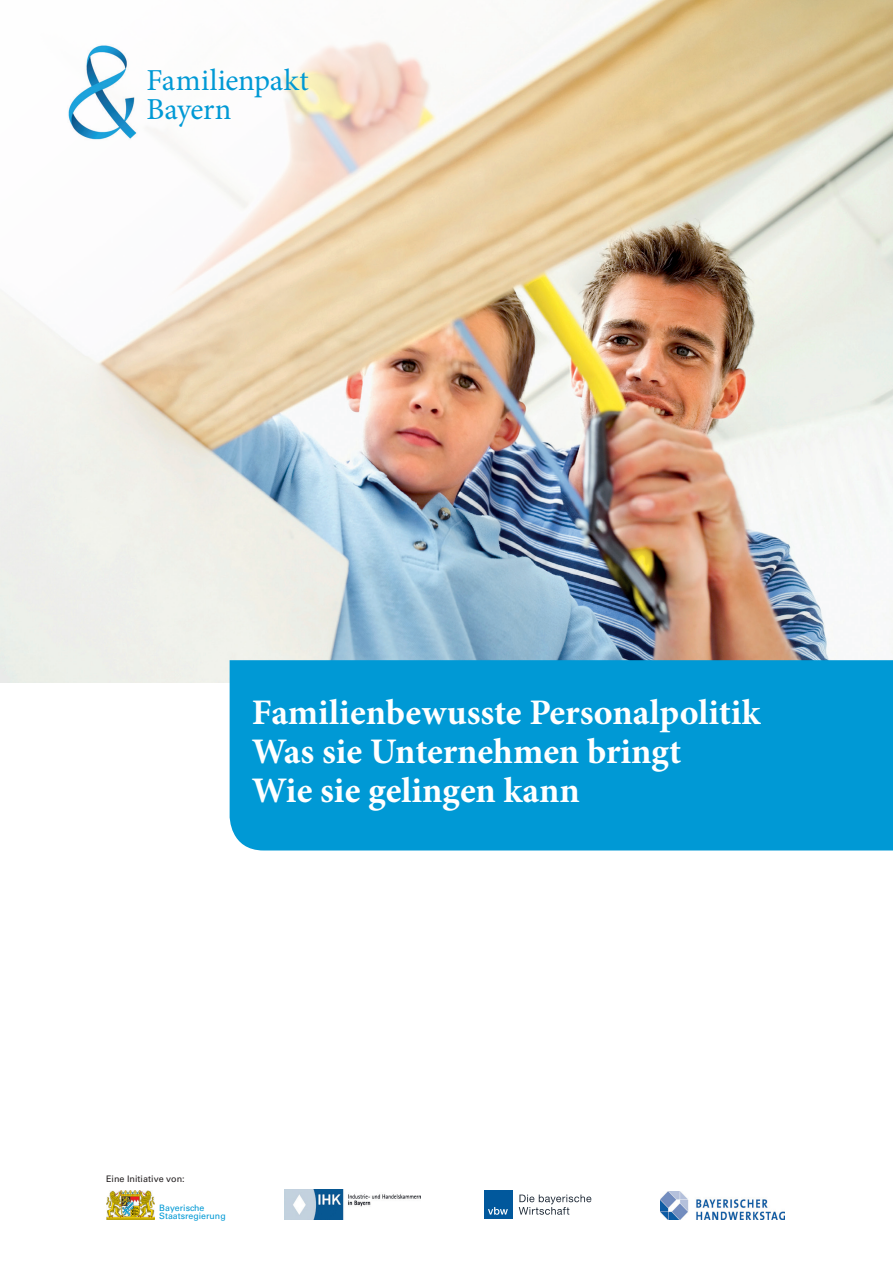
<style>
.page{position:relative;width:893px;height:1263px;background:#fff}
.page>*{position:absolute;margin:0;border:0;box-sizing:border-box;transform-origin:0 0}
.t1{font:700 36px/39px "Minion Pro";color:#fff}
.t2{font:30.45px/28.7px "Minion Pro";letter-spacing:-.005em;color:#0099d5}
.t3{font:9px "Univers LT";color:#231f20}
.t4{font:8.85px/8.1px "Univers LT";color:#0099d5}
</style>
<div class="page">
<img style="left:0;top:0;width:893px;height:682px">
<img style="left:106px;top:1191px;width:48px;height:28px">
<img style="left:285px;top:1190px;width:135px;height:29px">
<img style="left:661px;top:1191px;width:124px;height:28px">
<div style="left:484px;top:1190px;width:29px;height:29px;background:#01589c"></div>
<svg style="left:488px;top:1207px;width:20px;height:8px"></svg>
<svg style="left:519px;top:1194px;width:72px;height:21px"></svg>
<img style="left:68px;top:45px;width:71px;height:95px">
<div style="left:230px;top:660px;width:663px;height:190px;background:#0099d5"></div>
<p class="t2" style="left:146px;top:66px;width:164px">Familienpakt<br>Bayern</p>
<p class="t1" style="left:252px;top:693px;width:510px">Familienbewusste Personalpolitik<br>Was sie Unternehmen bringt<br>Wie sie gelingen kann</p>
<p class="t3" style="left:106px;top:1173px;width:80px">Eine Initiative von:</p>
<p class="t4" style="left:159px;top:1204px;width:68px">Bayerische<br>Staatsregierung</p>
</div>
